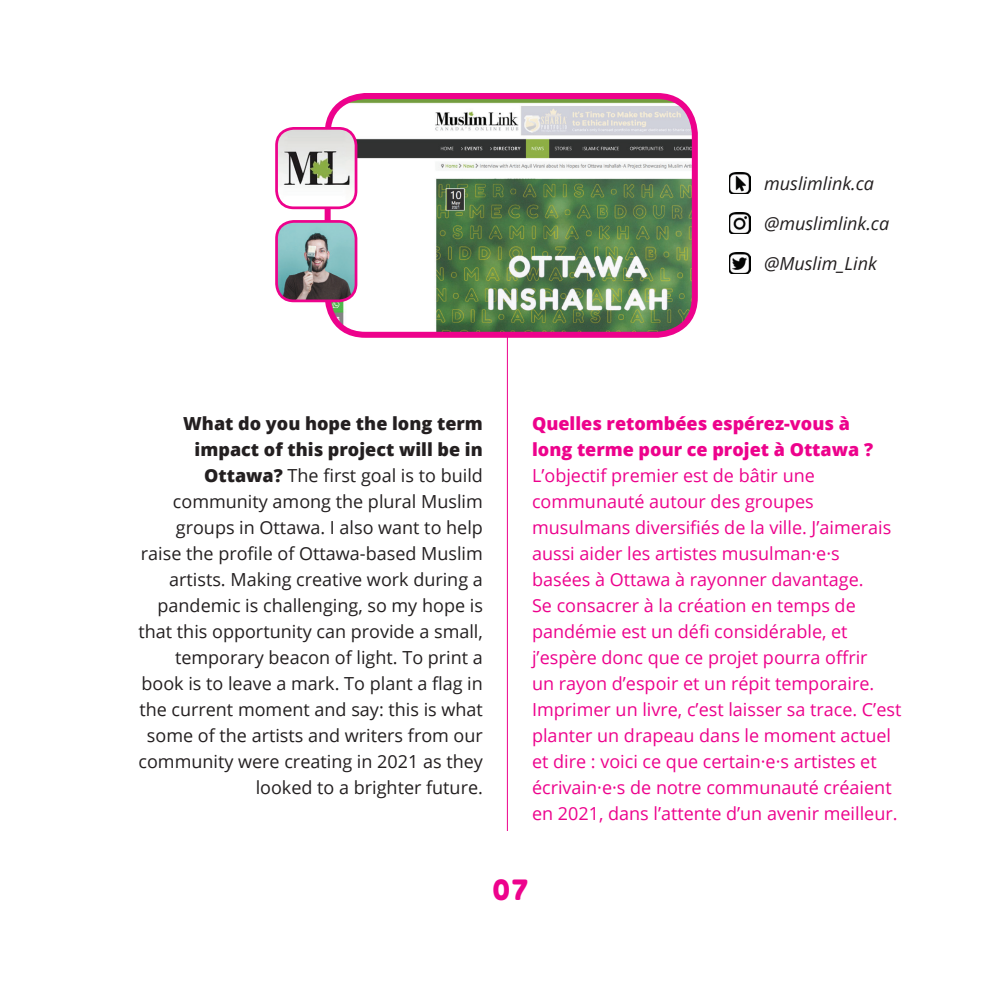
<style>
.page{position:relative;width:990px;height:990px;background:#fff}
.page>*{position:absolute;margin:0;border:0;box-sizing:border-box;transform-origin:0 0}
.t1{font:28px "Fredoka One";color:#ed028c}
.t2{font:18px/26px "Open Sans";color:#ed028c}
.t3{font:18px/26px "Open Sans";color:#231f20;text-align:right}
.t4{font:800 18px/26px "Open Sans";color:#ed028c}
.t5{font:italic 18px "Open Sans";color:#231f20}
.s1{font-weight:800}
</style>
<div class="page">
<hr style="left:507px;top:197px;width:1px;height:634px;background:#ed028c">
<img style="left:328px;top:100px;width:363px;height:232px">
<div style="left:325px;top:93px;width:373px;height:245px;border:6px solid #ed028c;border-radius:38px"></div>
<img style="left:279px;top:128px;width:77px;height:80px">
<div style="left:275px;top:127px;width:82px;height:82px;border:3px solid #ed028c;border-radius:17px"></div>
<img style="left:279px;top:221px;width:77px;height:80px">
<div style="left:275px;top:220px;width:82px;height:82px;border:3px solid #ed028c;border-radius:17px"></div>
<img style="left:729px;top:173px;width:21px;height:21px">
<img style="left:729px;top:213px;width:21px;height:21px">
<img style="left:729px;top:253px;width:21px;height:21px">
<p class="t5" style="left:764px;top:171px;width:111px">muslimlink.ca</p>
<p class="t5" style="left:764px;top:211px;width:127px">@muslimlink.ca</p>
<p class="t5" style="left:764px;top:251px;width:114px">@Muslim_Link</p>
<p class="t3" style="left:139px;top:410px;width:346px"><span class="s1">What do you hope the long term impact of this project will be in Ottawa?</span> The first goal is to build community among the plural Muslim groups in Ottawa. I also want to help raise the profile of Ottawa-based Muslim artists. Making creative work during a pandemic is challenging, so my hope is that this opportunity can provide a small, temporary beacon of light. To print a book is to leave a mark. To plant a flag in the current moment and say: this is what some of the artists and writers from our community were creating in 2021 as they looked to a brighter future.</p>
<p class="t4" style="left:532px;top:409px;width:343px">Quelles retombées espérez-vous à long terme pour ce projet à Ottawa ?</p>
<p class="t2" style="left:532px;top:462px;width:371px">L’objectif premier est de bâtir une communauté autour des groupes musulmans diversifiés de la ville. J’aimerais aussi aider les artistes musulman·e·s basées à Ottawa à rayonner davantage.<br>Se consacrer à la création en temps de pandémie est un défi considérable, et j’espère donc que ce projet pourra offrir<br>un rayon d’espoir et un répit temporaire.<br>Imprimer un livre, c’est laisser sa trace. C’est planter un drapeau dans le moment actuel et dire : voici ce que certain·e·s artistes et écrivain·e·s de notre communauté créaient en 2021, dans l’attente d’un avenir meilleur.</p>
<h1 class="t1" style="left:493px;top:873px;width:36px">07</h1>
</div>
